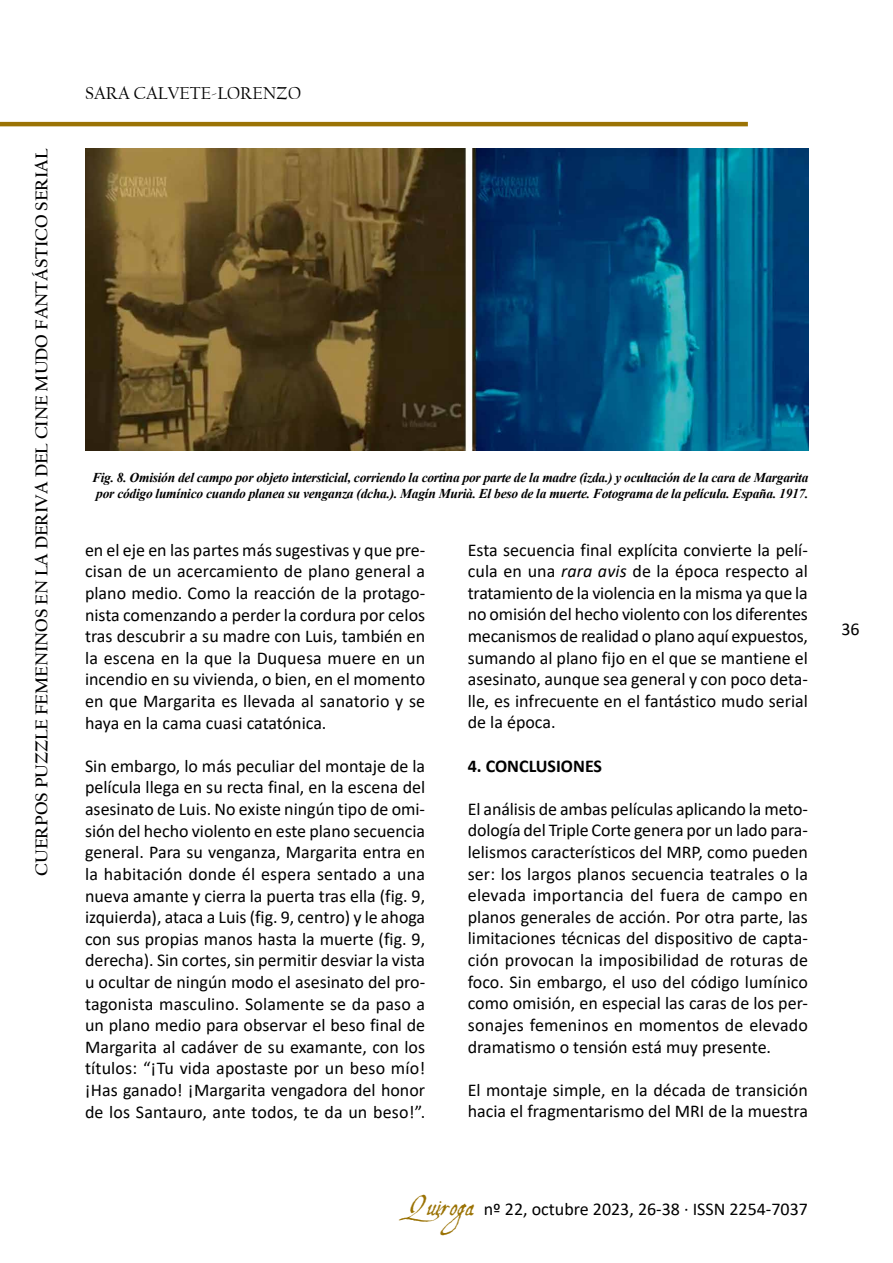
<style>
.page{position:relative;width:893px;height:1263px;background:#fff}
.page>*{position:absolute;margin:0;border:0;box-sizing:border-box;transform-origin:0 0}
.t1{font:18px/21.6px "Calibri";color:#000;text-align:justify}
.t2{font:700 18px "Californian FB";color:#000}
.t3{font:18px "Californian FB";color:#000}
.t4{font:700 18px "Calibri";color:#000}
.t5{font:italic 700 13.5px/16.2px "Times New Roman";letter-spacing:-.02em;color:#000;text-align:center}
.s1{font-style:italic}
.s2{font-family:"Aquiline";font-size:27px;color:#9b7305}
</style>
<div class="page">
<hr style="left:0;top:122px;width:748px;height:4px;background:#9b7305">
<img style="left:85px;top:149px;width:723px;height:302px">
<p class="t2" style="left:31px;top:876px;width:728px;rotate:-90deg">Cuerpos Puzzle Femeninos En La Deriva Del Cine Mudo Fantástico Serial</p>
<p class="t3" style="left:85px;top:83px;width:22px">SARA</p>
<p class="t3" style="left:134px;top:83px;width:120px">CALVETE-LOREN</p>
<p class="t3" style="left:276px;top:83px;width:26px">ZO</p>
<p class="t5" style="left:92px;top:469px;width:718px">Fig. 8. Omisión del campo por objeto intersticial, corriendo la cortina por parte de la madre (izda.) y ocultación de la cara de Margarita por código lumínico cuando planea su venganza (dcha.). Magín Murià. El beso de la muerte. Fotograma de la película. España. 1917.</p>
<p class="t1" style="left:85px;top:539px;width:342px">en el eje en las partes más sugestivas y que pre&shy;cisan de un acercamiento de plano general a plano medio. Como la reacción de la protago&shy;nista comenzando a perder la cordura por celos tras descubrir a su madre con Luis, también en la escena en la que la Duquesa muere en un incendio en su vivienda, o bien, en el momento en que Margarita es llevada al sanatorio y se haya en la cama cuasi catatónica.</p>
<p class="t1" style="left:85px;top:755px;width:342px">Sin embargo, lo más peculiar del montaje de la película llega en su recta final, en la escena del asesinato de Luis. No existe ningún tipo de omi&shy;sión del hecho violento en este plano secuencia general. Para su venganza, Margarita entra en la habitación donde él espera sentado a una nueva amante y cierra la puerta tras ella (fig. 9, izquierda), ataca a Luis (fig. 9, centro) y le ahoga con sus propias manos hasta la muerte (fig. 9, derecha). Sin cortes, sin permitir desviar la vista u ocultar de ningún modo el asesinato del pro&shy;tagonista masculino. Solamente se da paso a un plano medio para observar el beso final de Margarita al cadáver de su examante, con los títulos: “¡Tu vida apostaste por un beso mío! ¡Has ganado! ¡Margarita vengadora del honor de los Santauro, ante todos, te da un beso!”.</p>
<p class="t1" style="left:468px;top:538px;width:342px">Esta secuencia final explícita convierte la pelí&shy;cula en una <span class="s1">rara avis</span> de la época respecto al tratamiento de la violencia en la misma ya que la no omisión del hecho violento con los diferentes mecanismos de realidad o plano aquí expuestos, sumando al plano fijo en el que se mantiene el asesinato, aunque sea general y con poco deta&shy;lle, es infrecuente en el fantástico mudo serial de la época.</p>
<p class="t4" style="left:468px;top:753px;width:136px">4. CONCLUSIONES</p>
<p class="t1" style="left:468px;top:798px;width:342px">El análisis de ambas películas aplicando la meto&shy;dología del Triple Corte genera por un lado para&shy;lelismos característicos del MRP, como pueden ser: los largos planos secuencia teatrales o la elevada importancia del fuera de campo en planos generales de acción. Por otra parte, las limitaciones técnicas del dispositivo de capta&shy;ción provocan la imposibilidad de roturas de foco. Sin embargo, el uso del código lumínico como omisión, en especial las caras de los per&shy;sonajes femeninos en momentos de elevado dramatismo o tensión está muy presente.</p>
<p class="t1" style="left:468px;top:1078px;width:342px">El montaje simple, en la década de transición hacia el fragmentarismo del MRI de la muestra</p>
<p class="t1" style="left:408px;top:1198px;width:402px"><span class="s2">Quiroga</span> nº 22, octubre 2023, 26-38 · ISSN 2254-7037</p>
<p class="t1" style="left:841px;top:617px;width:20px">36</p>
</div>
